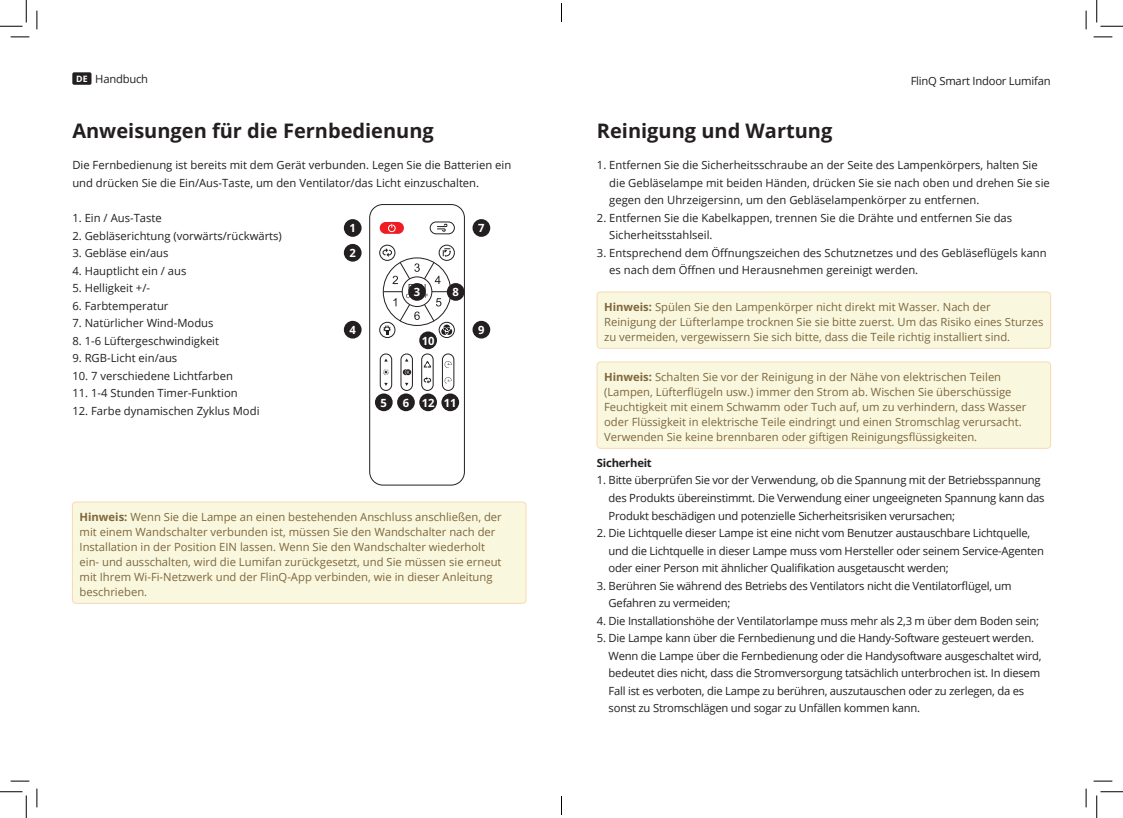
<style>
.page{position:relative;width:1123px;height:818px;background:#fff}
.page>*{position:absolute;margin:0;border:0;box-sizing:border-box;transform-origin:0 0}
.t1{font:700 20px "Open Sans";color:#231f20}
.t2{font:11.25px/17.5px "Open Sans";letter-spacing:-.02em;color:#231f20}
.t3{font:11.25px/15px "Open Sans";color:#7f663c}
.t4{font:11.25px/17.5px "Open Sans";color:#231f20}
.t5{font:700 11.25px "Open Sans";color:#fff}
.t6{font:700 11.25px "Open Sans";letter-spacing:-.02em;color:#231f20}
.s1{font-weight:700;font-size:8.75px;color:#fff}
.s2{font-weight:700}
</style>
<div class="page">
<div style="left:72px;top:72px;width:19px;height:13px;background:#231f20;border-radius:2px"></div>
<div style="left:344px;top:219px;width:17px;height:18px;background:#231f20;border-radius:50%"></div>
<div style="left:472px;top:219px;width:18px;height:18px;background:#231f20;border-radius:50%"></div>
<div style="left:447px;top:283px;width:17px;height:18px;background:#231f20;border-radius:50%"></div>
<div style="left:344px;top:244px;width:17px;height:18px;background:#231f20;border-radius:50%"></div>
<div style="left:344px;top:321px;width:17px;height:17px;background:#231f20;border-radius:50%"></div>
<div style="left:472px;top:321px;width:18px;height:17px;background:#231f20;border-radius:50%"></div>
<div style="left:375px;top:393px;width:18px;height:18px;background:#231f20;border-radius:50%"></div>
<div style="left:397px;top:393px;width:18px;height:18px;background:#231f20;border-radius:50%"></div>
<div style="left:419px;top:393px;width:18px;height:18px;background:#231f20;border-radius:50%"></div>
<div style="left:441px;top:393px;width:18px;height:18px;background:#231f20;border-radius:50%"></div>
<div style="left:369px;top:204px;width:95px;height:281px;border:1px solid #231f20;border-radius:13px"></div>
<div style="left:380px;top:222px;width:24px;height:12px;background:#ee1d23;border-radius:6px"></div>
<svg style="left:388px;top:223px;width:8px;height:10px"></svg>
<div style="left:430px;top:222px;width:24px;height:12px;border:1px solid #231f20;border-radius:6px"></div>
<svg style="left:437px;top:224px;width:10px;height:8px"></svg>
<svg style="left:379px;top:245px;width:75px;height:146px"></svg>
<div style="left:408px;top:283px;width:18px;height:18px;background:#231f20;border-radius:50%"></div>
<div style="left:597px;top:292px;width:453px;height:56px;background:#f9f8df;border-radius:4px"></div>
<div style="left:597px;top:292px;width:453px;height:56px;border:1px solid #f8d9b5;border-radius:4px"></div>
<div style="left:72px;top:502px;width:454px;height:101px;background:#f9f8df;border-radius:4px"></div>
<div style="left:72px;top:502px;width:454px;height:101px;border:1px solid #f8d9b5;border-radius:4px"></div>
<div style="left:597px;top:362px;width:453px;height:86px;background:#f9f8df;border-radius:4px"></div>
<div style="left:597px;top:362px;width:453px;height:86px;border:1px solid #f8d9b5;border-radius:4px"></div>
<svg style="left:11px;top:36px;width:18px;height:2px"></svg>
<svg style="left:1093px;top:36px;width:19px;height:2px"></svg>
<svg style="left:11px;top:780px;width:18px;height:2px"></svg>
<svg style="left:1093px;top:780px;width:19px;height:2px"></svg>
<svg style="left:36px;top:11px;width:2px;height:18px"></svg>
<svg style="left:36px;top:788px;width:2px;height:19px"></svg>
<svg style="left:1085px;top:11px;width:1px;height:18px"></svg>
<svg style="left:1085px;top:788px;width:1px;height:19px"></svg>
<svg style="left:0;top:0;width:27px;height:27px"></svg>
<svg style="left:0;top:791px;width:27px;height:27px"></svg>
<svg style="left:1096px;top:0;width:27px;height:27px"></svg>
<svg style="left:1096px;top:791px;width:27px;height:27px"></svg>
<svg style="left:561px;top:3px;width:1px;height:19px"></svg>
<svg style="left:561px;top:796px;width:1px;height:19px"></svg>
<p class="t2" style="left:76px;top:70px;width:73px"><span class="s1">DE</span> Handbuch</p>
<p class="t2" style="left:910px;top:73px;width:141px">FlinQ Smart Indoor Lumifan</p>
<h1 class="t1" style="left:72px;top:117px;width:363px">Anweisungen für die Fernbedienung</h1>
<h1 class="t1" style="left:597px;top:117px;width:237px">Reinigung und Wartung</h1>
<p class="t4" style="left:72px;top:158px;width:440px">Die Fernbedienung ist bereits mit dem Gerät verbunden. Legen Sie die Batterien ein und drücken Sie die Ein/Aus-Taste, um den Ventilator/das Licht einzuschalten.</p>
<p class="t4" style="left:609px;top:156px;width:442px;text-indent:-12px">1. Entfernen Sie die Sicherheitsschraube an der Seite des Lampenkörpers, halten Sie die Gebläselampe mit beiden Händen, drücken Sie sie nach oben und drehen Sie sie gegen den Uhrzeigersinn, um den Gebläselampenkörper zu entfernen.</p>
<p class="t4" style="left:609px;top:209px;width:404px;text-indent:-12px">2. Entfernen Sie die Kabelkappen, trennen Sie die Drähte und entfernen Sie das<br>Sicherheitsstahlseil.</p>
<p class="t4" style="left:609px;top:244px;width:439px;text-indent:-12px">3. Entsprechend dem Öffnungszeichen des Schutznetzes und des Gebläseflügels kann es nach dem Öffnen und Herausnehmen gereinigt werden.</p>
<p class="t4" style="left:72px;top:209px;width:91px">1. Ein / Aus-Taste</p>
<p class="t4" style="left:72px;top:226px;width:211px">2. Gebläserichtung (vorwärts/rückwärts)</p>
<p class="t4" style="left:72px;top:244px;width:98px">3. Gebläse ein/aus</p>
<p class="t4" style="left:72px;top:261px;width:116px">4. Hauptlicht ein / aus</p>
<p class="t4" style="left:72px;top:279px;width:79px">5. Helligkeit +/-</p>
<p class="t4" style="left:72px;top:298px;width:98px">6. Farbtemperatur</p>
<p class="t4" style="left:72px;top:315px;width:143px">7. Natürlicher Wind-Modus</p>
<p class="t4" style="left:72px;top:333px;width:148px">8. 1-6 Lüftergeschwindigkeit</p>
<p class="t4" style="left:72px;top:349px;width:106px">9. RGB-Licht ein/aus</p>
<p class="t4" style="left:72px;top:368px;width:162px">10. 7 verschiedene Lichtfarben</p>
<p class="t4" style="left:72px;top:385px;width:167px">11. 1-4 Stunden Timer-Funktion</p>
<p class="t4" style="left:72px;top:403px;width:189px">12. Farbe dynamischen Zyklus Modi</p>
<p class="t5" style="left:349px;top:224px;width:8px">1</p>
<p class="t5" style="left:478px;top:224px;width:8px">7</p>
<p class="t5" style="left:349px;top:249px;width:8px">2</p>
<p class="t5" style="left:414px;top:288px;width:8px">3</p>
<p class="t5" style="left:452px;top:288px;width:8px">8</p>
<p class="t3" style="left:604px;top:301px;width:441px"><span class="s2">Hinweis:</span> Spülen Sie den Lampenkörper nicht direkt mit Wasser. Nach der<br>Reinigung der Lüfterlampe trocknen Sie sie bitte zuerst. Um das Risiko eines Sturzes zu vermeiden, vergewissern Sie sich bitte, dass die Teile richtig installiert sind.</p>
<p class="t5" style="left:349px;top:325px;width:8px">4</p>
<p class="t5" style="left:478px;top:325px;width:8px">9</p>
<p class="t5" style="left:422px;top:336px;width:14px">10</p>
<p class="t3" style="left:604px;top:371px;width:424px"><span class="s2">Hinweis:</span> Schalten Sie vor der Reinigung in der Nähe von elektrischen Teilen (Lampen, Lüfterflügeln usw.) immer den Strom ab. Wischen Sie überschüssige Feuchtigkeit mit einem Schwamm oder Tuch auf, um zu verhindern, dass Wasser oder Flüssigkeit in elektrische Teile eindringt und einen Stromschlag verursacht.<br>Verwenden Sie keine brennbaren oder giftigen Reinigungsflüssigkeiten.</p>
<p class="t5" style="left:380px;top:398px;width:8px">5</p>
<p class="t5" style="left:403px;top:398px;width:33px">6 12</p>
<p class="t5" style="left:444px;top:398px;width:14px">11</p>
<p class="t3" style="left:80px;top:511px;width:424px"><span class="s2">Hinweis:</span> Wenn Sie die Lampe an einen bestehenden Anschluss anschließen, der mit einem Wandschalter verbunden ist, müssen Sie den Wandschalter nach der Installation in der Position EIN lassen. Wenn Sie den Wandschalter wiederholt ein- und ausschalten, wird die Lumifan zurückgesetzt, und Sie müssen sie erneut mit Ihrem Wi-Fi-Netzwerk und der FlinQ-App verbinden, wie in dieser Anleitung beschrieben.</p>
<p class="t6" style="left:597px;top:455px;width:56px">Sicherheit</p>
<p class="t2" style="left:608px;top:473px;width:437px;text-indent:-12px">1. Bitte überprüfen Sie vor der Verwendung, ob die Spannung mit der Betriebsspannung des Produkts übereinstimmt. Die Verwendung einer ungeeigneten Spannung kann das<br>Produkt beschädigen und potenzielle Sicherheitsrisiken verursachen;</p>
<p class="t2" style="left:608px;top:525px;width:437px;text-indent:-12px">2. Die Lichtquelle dieser Lampe ist eine nicht vom Benutzer austauschbare Lichtquelle, und die Lichtquelle in dieser Lampe muss vom Hersteller oder seinem Service-Agenten oder einer Person mit ähnlicher Qualifikation ausgetauscht werden;</p>
<p class="t2" style="left:608px;top:576px;width:404px;text-indent:-12px">3. Berühren Sie während des Betriebs des Ventilators nicht die Ventilatorflügel, um<br>Gefahren zu vermeiden;</p>
<p class="t2" style="left:597px;top:613px;width:443px">4. Die Installationshöhe der Ventilatorlampe muss mehr als 2,3 m über dem Boden sein;</p>
<p class="t2" style="left:608px;top:629px;width:434px;text-indent:-12px">5. Die Lampe kann über die Fernbedienung und die Handy-Software gesteuert werden.<br>Wenn die Lampe über die Fernbedienung oder die Handysoftware ausgeschaltet wird, bedeutet dies nicht, dass die Stromversorgung tatsächlich unterbrochen ist. In diesem Fall ist es verboten, die Lampe zu berühren, auszutauschen oder zu zerlegen, da es sonst zu Stromschlägen und sogar zu Unfällen kommen kann.</p>
</div>
